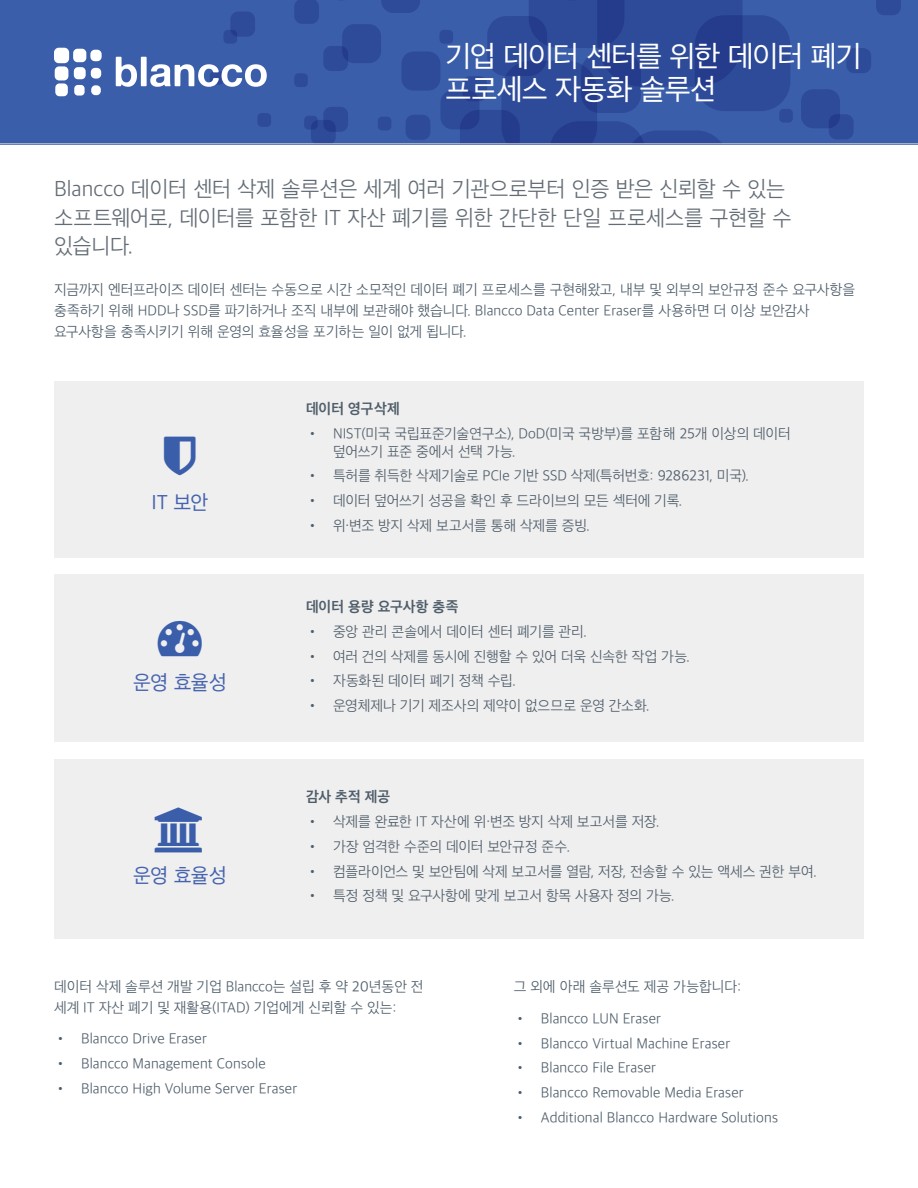
<style>
.page{position:relative;width:918px;height:1188px;background:#fff}
.page>*{position:absolute;margin:0;border:0;box-sizing:border-box;transform-origin:0 0}
.t1{font:30px/33px "Apple SD Gothic Neo";letter-spacing:-.03em;color:#fff}
.t2{font:300 22.5px/28.5px "Apple SD Gothic Neo";letter-spacing:-.01em;color:#636c75}
.t3{font:21px "Apple SD Gothic Neo";letter-spacing:-.025em;color:#4563ae}
.t4{font:300 15px/21px "Apple SD Gothic Neo";color:#4f5e6b}
.t5{font:300 15px "Apple SD Gothic Neo";letter-spacing:-.02em;color:#4f5e6b}
.t6{font:700 15px "Apple SD Gothic Neo";letter-spacing:.005em;color:#4f5e6b}
</style>
<div class="page">
<div style="left:0;top:0;width:918px;height:144px;background:#3b5eab"></div>
<div style="left:695px;top:15px;width:95px;height:96px;background:#2e4b9a;border-radius:30px"></div>
<svg style="left:381px;top:0;width:39px;height:13px"></svg>
<div style="left:342px;top:24px;width:39px;height:39px;background:#2e4b9a;border-radius:12px"></div>
<div style="left:801px;top:89px;width:39px;height:39px;background:#2e4b9a;border-radius:12px"></div>
<div style="left:401px;top:52px;width:39px;height:39px;background:#2e4b9a;border-radius:12px"></div>
<div style="left:440px;top:90px;width:39px;height:39px;background:#2e4b9a;border-radius:12px"></div>
<svg style="left:829px;top:114px;width:25px;height:25px"></svg>
<div style="left:406px;top:115px;width:24px;height:25px;background:#2e4b9a;border-radius:8px"></div>
<svg style="left:311px;top:120px;width:25px;height:24px"></svg>
<svg style="left:876px;top:0;width:25px;height:15px"></svg>
<svg style="left:323px;top:107px;width:25px;height:25px"></svg>
<svg style="left:323px;top:46px;width:25px;height:25px"></svg>
<svg style="left:294px;top:0;width:25px;height:24px"></svg>
<div style="left:846px;top:48px;width:25px;height:25px;background:#2e4b9a;border-radius:8px"></div>
<div style="left:294px;top:73px;width:14px;height:14px;background:#2e4b9a;border-radius:4px"></div>
<div style="left:378px;top:117px;width:13px;height:13px;background:#2e4b9a;border-radius:4px"></div>
<div style="left:257px;top:113px;width:14px;height:14px;background:#2e4b9a;border-radius:4px"></div>
<svg style="left:304px;top:116px;width:14px;height:14px"></svg>
<div style="left:439px;top:30px;width:14px;height:14px;background:#2e4b9a;border-radius:4px"></div>
<div style="left:230px;top:12px;width:25px;height:25px;background:#2e4b9a;border-radius:8px"></div>
<svg style="left:223px;top:30px;width:14px;height:14px"></svg>
<div style="left:779px;top:109px;width:14px;height:14px;background:#2e4b9a;border-radius:4px"></div>
<svg style="left:460px;top:0;width:283px;height:144px"></svg>
<hr style="left:0;top:144px;width:918px;height:1px;background:#d2d2d5">
<div style="left:74px;top:85px;width:11px;height:11px;background:#fff;border-radius:4px"></div>
<div style="left:91px;top:85px;width:10px;height:10px;background:#fff;border-radius:4px"></div>
<div style="left:91px;top:68px;width:10px;height:11px;background:#fff;border-radius:4px"></div>
<div style="left:55px;top:66px;width:13px;height:14px;background:#fff;border-radius:4px"></div>
<div style="left:54px;top:48px;width:15px;height:15px;background:#fff;border-radius:5px"></div>
<div style="left:73px;top:49px;width:13px;height:13px;background:#fff;border-radius:4px"></div>
<div style="left:55px;top:83px;width:13px;height:13px;background:#fff;border-radius:4px"></div>
<div style="left:74px;top:67px;width:12px;height:12px;background:#fff;border-radius:4px"></div>
<div style="left:90px;top:50px;width:12px;height:11px;background:#fff;border-radius:4px"></div>
<svg style="left:116px;top:57px;width:21px;height:30px"></svg>
<div style="left:141px;top:57px;width:6px;height:29px;background:#fff"></div>
<svg style="left:150px;top:64px;width:117px;height:23px"></svg>
<div style="left:54px;top:381px;width:810px;height:177px;background:#f0efef"></div>
<div style="left:54px;top:574px;width:810px;height:168px;background:#f0efef"></div>
<div style="left:54px;top:759px;width:810px;height:180px;background:#f0efef"></div>
<h1 class="t1" style="left:446px;top:41px;width:418px">기업 데이터 센터를 위한 데이터 폐기 프로세스 자동화 솔루션</h1>
<h2 class="t2" style="left:54px;top:176px;width:739px">Blancco 데이터 센터 삭제 솔루션은 세계 여러 기관으로부터 인증 받은 신뢰할 수 있는 소프트웨어로, 데이터를 포함한 IT 자산 폐기를 위한 간단한 단일 프로세스를 구현할 수 있습니다.</h2>
<p class="t4" style="left:54px;top:280px;width:803px">지금까지 엔터프라이즈 데이터 센터는 수동으로 시간 소모적인 데이터 폐기 프로세스를 구현해왔고, 내부 및 외부의 보안규정 준수 요구사항을 충족하기 위해 HDD나 SSD를 파기하거나 조직 내부에 보관해야 했습니다. Blancco Data Center Eraser를 사용하면 더 이상 보안감사 요구사항을 충족시키기 위해 운영의 효율성을 포기하는 일이 없게 됩니다.</p>
<h3 class="t3" style="left:152px;top:491px;width:58px">IT 보안</h3>
<h3 class="t3" style="left:133px;top:671px;width:95px">운영 효율성</h3>
<h3 class="t3" style="left:133px;top:864px;width:95px">운영 효율성</h3>
<p class="t6" style="left:306px;top:400px;width:95px">데이터 영구삭제</p>
<p class="t4" style="left:333px;top:425px;width:459px;line-height:18px;text-indent:-27px">• NIST(미국 국립표준기술연구소), DoD(미국 국방부)를 포함해 25개 이상의 데이터 덮어쓰기 표준 중에서 선택 가능.</p>
<p class="t4" style="left:306px;top:466px;width:445px">• 특허를 취득한 삭제기술로 PCIe 기반 SSD 삭제(특허번호: 9286231, 미국).</p>
<p class="t4" style="left:306px;top:491px;width:378px">• 데이터 덮어쓰기 성공을 확인 후 드라이브의 모든 섹터에 기록.</p>
<p class="t4" style="left:306px;top:516px;width:286px">• 위·변조 방지 삭제 보고서를 통해 삭제를 증빙.</p>
<p class="t6" style="left:306px;top:599px;width:154px">데이터 용량 요구사항 충족</p>
<p class="t4" style="left:306px;top:622px;width:283px">• 중앙 관리 콘솔에서 데이터 센터 폐기를 관리.</p>
<p class="t5" style="left:306px;top:648px;width:385px">• 여러 건의 삭제를 동시에 진행할 수 있어 더욱 신속한 작업 가능.</p>
<p class="t4" style="left:306px;top:671px;width:212px">• 자동화된 데이터 폐기 정책 수립.</p>
<p class="t4" style="left:306px;top:696px;width:345px">• 운영체제나 기기 제조사의 제약이 없으므로 운영 간소화.</p>
<p class="t6" style="left:306px;top:789px;width:86px">감사 추적 제공</p>
<p class="t4" style="left:306px;top:812px;width:355px">• 삭제를 완료한 IT 자산에 위·변조 방지 삭제 보고서를 저장.</p>
<p class="t4" style="left:306px;top:837px;width:266px">• 가장 엄격한 수준의 데이터 보안규정 준수.</p>
<p class="t4" style="left:306px;top:862px;width:512px">• 컴플라이언스 및 보안팀에 삭제 보고서를 열람, 저장, 전송할 수 있는 액세스 권한 부여.</p>
<p class="t4" style="left:306px;top:886px;width:370px">• 특정 정책 및 요구사항에 맞게 보고서 항목 사용자 정의 가능.</p>
<p class="t4" style="left:54px;top:977px;width:371px">데이터 삭제 솔루션 개발 기업 Blancco는 설립 후 약 20년동안 전 세계 IT 자산 폐기 및 재활용(ITAD) 기업에게 신뢰할 수 있는:</p>
<p class="t4" style="left:54px;top:1029px;width:155px">• Blancco Drive Eraser</p>
<p class="t4" style="left:54px;top:1054px;width:213px">• Blancco Management Console</p>
<p class="t4" style="left:54px;top:1079px;width:245px">• Blancco High Volume Server Eraser</p>
<p class="t4" style="left:514px;top:977px;width:229px">그 외에 아래 솔루션도 제공 가능합니다:</p>
<p class="t4" style="left:514px;top:1009px;width:149px">• Blancco LUN Eraser</p>
<p class="t4" style="left:514px;top:1034px;width:218px">• Blancco Virtual Machine Eraser</p>
<p class="t4" style="left:514px;top:1058px;width:144px">• Blancco File Eraser</p>
<p class="t4" style="left:514px;top:1083px;width:232px">• Blancco Removable Media Eraser</p>
<p class="t4" style="left:514px;top:1108px;width:266px">• Additional Blancco Hardware Solutions</p>
</div>
